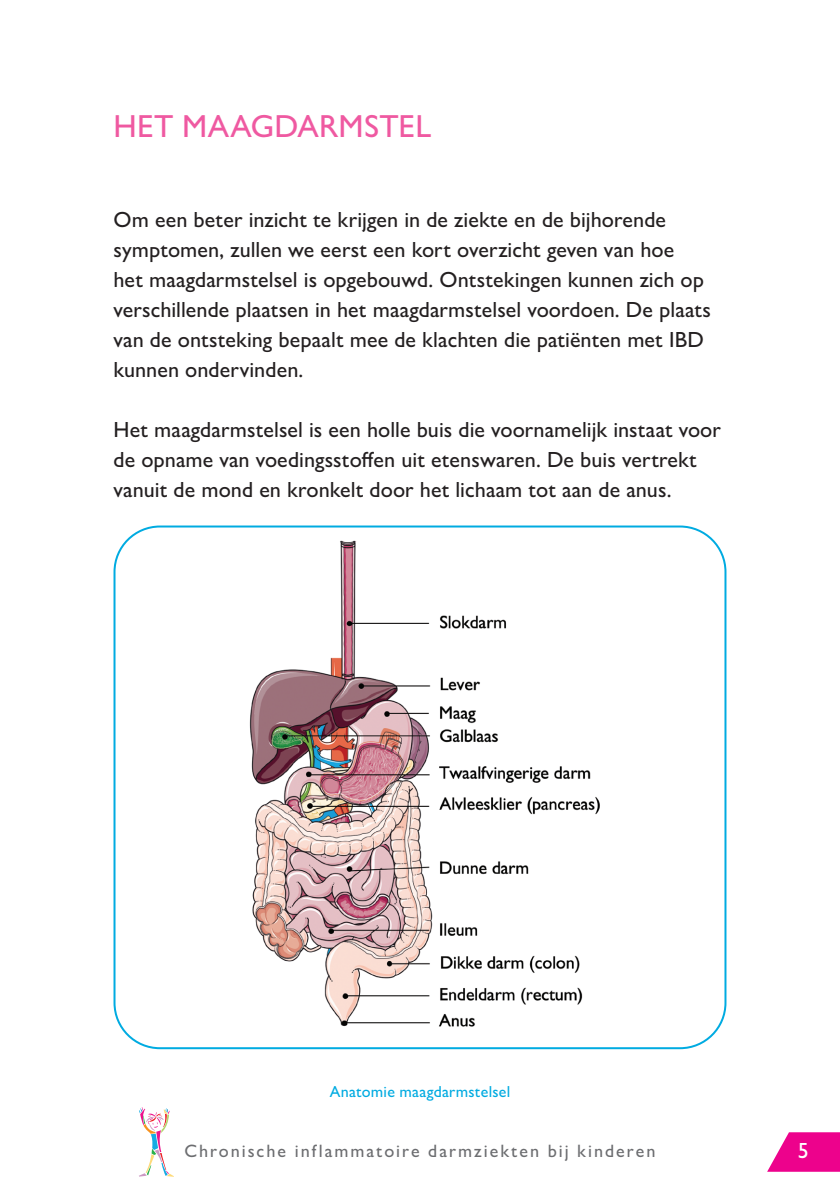
<style>
.page{position:relative;width:840px;height:1191px;background:#fff}
.page>*{position:absolute;margin:0;border:0;box-sizing:border-box;transform-origin:0 0}
.t1{font:500 32px "Gill Sans Nova";letter-spacing:.005em;color:#ef59a1}
.t2{font:500 22px/30px "Gill Sans Nova";letter-spacing:.005em;color:#231f20}
.t3{font:500 22px "Gill Sans Nova";color:#fff}
.t4{font:500 18px "Gill Sans Nova";letter-spacing:.11em;color:#6c6d70}
.t5{font:500 16px "Gill Sans Nova";letter-spacing:.015em;color:#00abe1}
</style>
<div class="page">
<svg style="left:767px;top:1132px;width:72px;height:39px"></svg>
<svg style="left:139px;top:1107px;width:35px;height:69px"></svg>
<img style="left:249px;top:540px;width:351px;height:487px">
<h1 class="t1" style="left:113px;top:106px;width:319px">HET MAAGDARMSTEL</h1>
<p class="t2" style="left:113px;top:204px;width:598px">Om een beter inzicht te krijgen in de ziekte en de bijhorende symptomen, zullen we eerst een kort overzicht geven van hoe<br>het maagdarmstelsel is opgebouwd. Ontstekingen kunnen zich op verschillende plaatsen in het maagdarmstelsel voordoen. De plaats van de ontsteking bepaalt mee de klachten die patiënten met IBD kunnen ondervinden.</p>
<p class="t2" style="left:113px;top:414px;width:608px">Het maagdarmstelsel is een holle buis die voornamelijk instaat voor de opname van voedingsstoffen uit etenswaren. De buis vertrekt vanuit de mond en kronkelt door het lichaam tot aan de anus.</p>
<p class="t5" style="left:329px;top:1082px;width:182px">Anatomie maagdarmstelsel</p>
<p class="t4" style="left:184px;top:1139px;width:472px">Chronische inflammatoire darmziekten bij kinderen</p>
<p class="t3" style="left:797px;top:1136px;width:12px">5</p>
</div>
